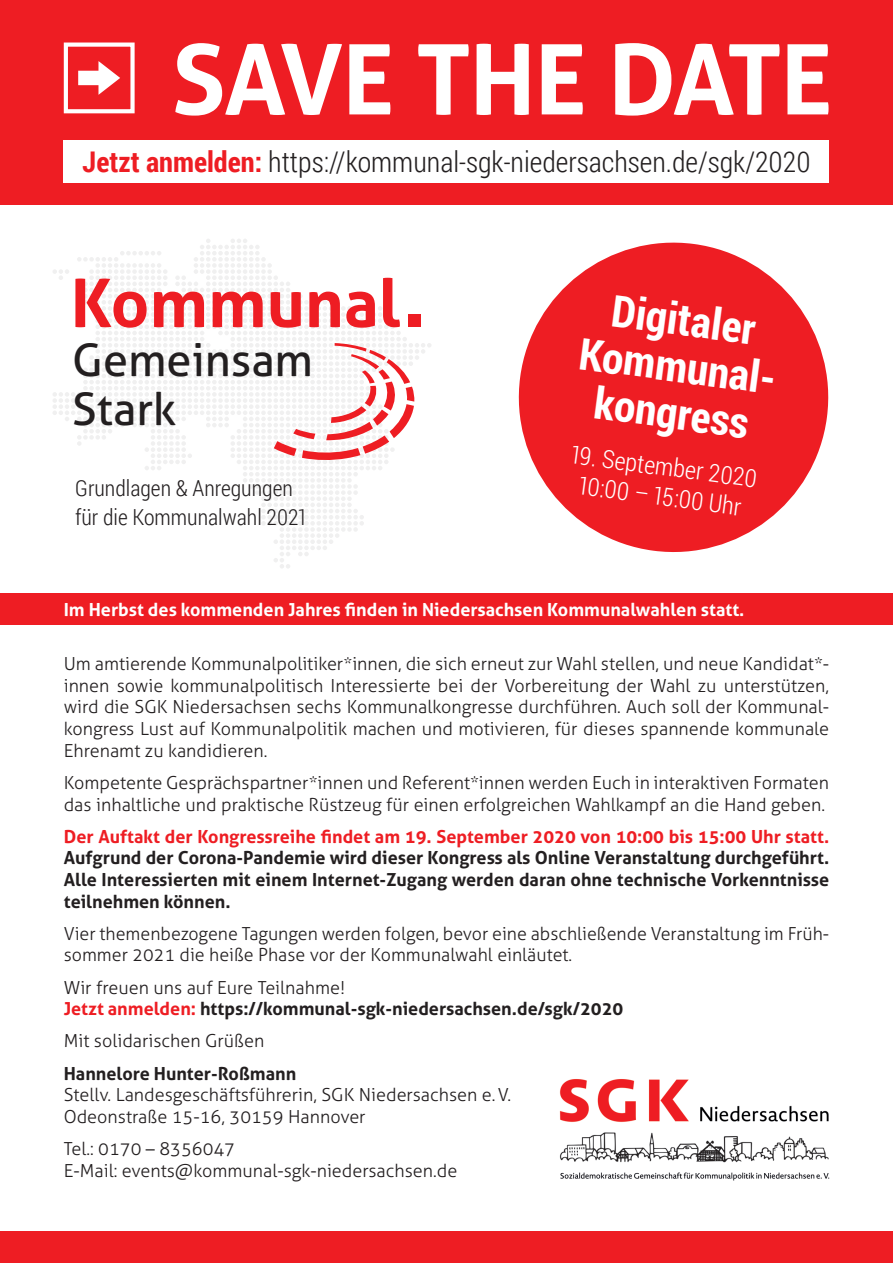
<style>
.page{position:relative;width:893px;height:1263px;background:#fff}
.page>*{position:absolute;margin:0;border:0;box-sizing:border-box;transform-origin:0 0}
.t1{font:700 97.5px "Aller";letter-spacing:-.015em;color:#fff}
.t2{font:700 66.6px "Aller";color:#ee1d23}
.t3{font:45.15px/49.2px "Aller";color:#231f20}
.t4{font:700 43.65px/46.8px "Roboto Condensed";color:#fff;text-align:center}
.t5{font:300 28.5px "Roboto Condensed";color:#231f20}
.t6{font:300 24.9px/29.8px "Roboto Condensed";color:#fff;text-align:center}
.t7{font:300 22.05px/29px "Roboto Condensed";color:#231f20}
.t8{font:300 18px/21.6px "Aller";color:#231f20}
.t9{font:700 18px/21.6px "Aller";color:#231f20;text-align:justify}
.t10{font:700 18px "Aller";color:#ee1d23}
.t11{font:700 18px "Aller";color:#fff}
.s1{font-weight:700;color:#ee1d23}
.s2{font-weight:300}
.s3{color:#ee1d23}
</style>
<div class="page">
<div style="left:0;top:1231px;width:893px;height:32px;background:#ee1d23"></div>
<div style="left:0;top:0;width:893px;height:204px;background:#ee1d23"></div>
<svg style="left:78px;top:61px;width:42px;height:34px"></svg>
<div style="left:64px;top:43px;width:71px;height:70px;border:4px solid #fff"></div>
<img style="left:559px;top:1079px;width:270px;height:101px">
<div style="left:0;top:593px;width:893px;height:32px;background:#ee1d23"></div>
<svg style="left:53px;top:239px;width:378px;height:329px"></svg>
<svg style="left:518px;top:242px;width:311px;height:310px;fill:#ee1d23"></svg>
<div style="left:64px;top:140px;width:765px;height:43px;background:#fff"></div>
<h1 class="t1" style="left:172px;top:20px;width:662px">SAVE THE DATE</h1>
<h3 class="t5" style="left:82px;top:142px;width:730px"><span class="s1">Jetzt anmelden:</span> https://kommunal-sgk-niedersachsen.de/sgk/2020</h3>
<h2 class="t2" style="left:71px;top:262px;width:331px">Kommunal</h2>
<h3 class="t3" style="left:72px;top:335px;width:242px">Gemeinsam<br>Stark</h3>
<p class="t7" style="left:75px;top:473px;width:232px">Grundlagen &amp; Anregungen für die Kommunalwahl 2021</p>
<h3 class="t4" style="left:588px;top:283px;width:206px;rotate:7deg">Digitaler<br>Kommunal&shy;kongress</h3>
<h3 class="t6" style="left:574px;top:438px;width:188px;rotate:8deg">19. September 2020<br>10:00 – 15:00 Uhr</h3>
<p class="t11" style="left:64px;top:598px;width:682px">Im Herbst des kommenden Jahres finden in Niedersachsen Kommunalwahlen statt.</p>
<p class="t8" style="left:64px;top:653px;width:767px;text-align:justify">Um amtierende Kommunalpolitiker*innen, die sich erneut zur Wahl stellen, und neue Kandidat*- innen sowie kommunalpolitisch Interessierte bei der Vorbereitung der Wahl zu unterstützen, wird die SGK Niedersachsen sechs Kommunalkongresse durchführen. Auch soll der Kommunal&shy;kongress Lust auf Kommunalpolitik machen und motivieren, für dieses spannende kommunale Ehrenamt zu kandidieren.</p>
<p class="t8" style="left:64px;top:772px;width:767px">Kompetente Gesprächspartner*innen und Referent*innen werden Euch in interaktiven Formaten das inhaltliche und praktische Rüstzeug für einen erfolgreichen Wahlkampf an die Hand geben.</p>
<p class="t10" style="left:64px;top:825px;width:767px">Der Auftakt der Kongressreihe findet am 19. September 2020 von 10:00 bis 15:00 Uhr statt.</p>
<p class="t9" style="left:64px;top:847px;width:767px">Aufgrund der Corona-Pandemie wird dieser Kongress als Online Veranstaltung durchgeführt.<br>Alle Interessierten mit einem Internet-Zugang werden daran ohne technische Vorkenntnisse teilnehmen können.</p>
<p class="t8" style="left:64px;top:923px;width:767px">Vier themenbezogene Tagungen werden folgen, bevor eine abschließende Veranstaltung im Früh&shy;sommer 2021 die heiße Phase vor der Kommunalwahl einläutet.</p>
<p class="t9" style="left:64px;top:976px;width:561px"><span class="s2">Wir freuen uns auf Eure Teilnahme!<br></span><span class="s3">Jetzt anmelden:</span> https://kommunal-sgk-niedersachsen.de/sgk/2020</p>
<p class="t8" style="left:64px;top:1030px;width:202px">Mit solidarischen Grüßen</p>
<p class="t9" style="left:64px;top:1062px;width:234px">Hannelore Hunter-Roßmann</p>
<p class="t8" style="left:64px;top:1084px;width:449px">Stellv. Landesgeschäftsführerin, SGK Niedersachsen e.V.<br>Odeonstraße 15-16, 30159 Hannover</p>
<p class="t8" style="left:64px;top:1138px;width:395px">Tel.: 0170 – 8356047<br>E-Mail: events@kommunal-sgk-niedersachsen.de</p>
</div>
